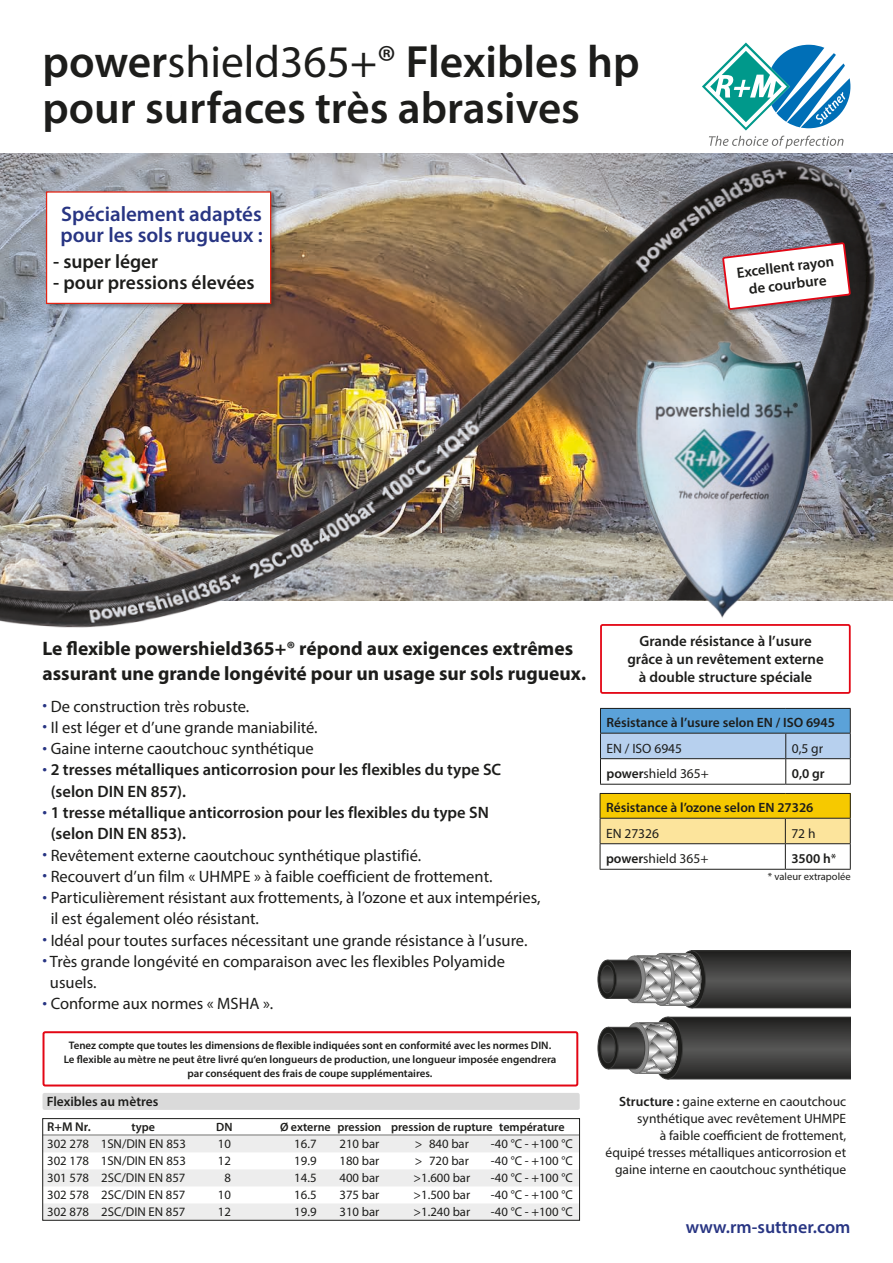
<style>
.page{position:relative;width:893px;height:1263px;background:#fff}
.page>*{position:absolute;margin:0;border:0;box-sizing:border-box;transform-origin:0 0}
.t1{font:600 45.45px "Myriad Pro";color:#1d1d1b}
.t2{font:600 45px "Myriad Pro";color:#1d1d1b}
.t3{font:600 21px/21.3px "Myriad Pro";color:#283583}
.t4{font:700 19.5px/25.5px "Myriad Pro";color:#1d1d1b}
.t5{font:600 19.5px "Myriad Pro";color:#1d1d1b}
.t6{font:600 18px "Myriad Pro";color:#283583}
.t7{font:16.5px/21.3px "Myriad Pro";color:#1d1d1b}
.t8{font:600 16.5px/21.3px "Myriad Pro";color:#1d1d1b}
.t9{font:600 14.85px/17.9px "Myriad Pro";color:#1d1d1b;text-align:center}
.t10{font:13.5px/17px "Myriad Pro";color:#1d1d1b;text-align:right}
.t11{font:600 13.5px "Myriad Pro";color:#1d1d1b}
.t12{font:12.75px "Myriad Pro";color:#1d1d1b}
.t13{font:600 12.75px "Myriad Pro";color:#1d1d1b}
.t14{font:600 12px "Myriad Pro";color:#1d1d1b}
.t15{font:600 10.95px/14px "Myriad Pro";color:#1d1d1b;text-align:center}
.t16{font:10.5px "Myriad Pro";color:#1d1d1b}
.s1{font-weight:400}
.s2{color:#283583}
.s3{font-weight:400;color:#283583}
.s4{font-weight:600}
</style>
<div class="page">
<img style="left:0;top:80px;width:893px;height:548px">
<svg style="left:597px;top:1017px;width:253px;height:62px;background:#545453"></svg>
<svg style="left:597px;top:950px;width:253px;height:58px;background:#60605f"></svg>
<img style="left:634px;top:338px;width:179px;height:284px">
<svg style="left:702px;top:43px;width:148px;height:106px"></svg>
<div style="left:601px;top:625px;width:249px;height:68px;background:#fff;border-radius:2px"></div>
<div style="left:600px;top:624px;width:251px;height:70px;border:2px solid #e30614;border-radius:2px"></div>
<div style="left:721px;top:241px;width:135px;height:74px;background:#1d1d1b;opacity:.4"></div>
<svg style="left:723px;top:243px;width:127px;height:94px"></svg>
<div style="left:43px;top:1093px;width:537px;height:17px;background:#dadada;border-radius:2px"></div>
<hr style="left:600px;top:708px;width:186px;height:1px;background:#1d1d1b">
<hr style="left:786px;top:708px;width:65px;height:1px;background:#1d1d1b">
<svg style="left:600px;top:709px;width:251px;height:75px"></svg>
<hr style="left:600px;top:784px;width:186px;height:1px;background:#1d1d1b">
<hr style="left:786px;top:784px;width:65px;height:1px;background:#1d1d1b">
<hr style="left:600px;top:793px;width:185px;height:1px;background:#1d1d1b">
<hr style="left:785px;top:793px;width:66px;height:1px;background:#1d1d1b">
<svg style="left:600px;top:794px;width:251px;height:75px"></svg>
<hr style="left:600px;top:869px;width:185px;height:1px;background:#1d1d1b">
<hr style="left:785px;top:869px;width:66px;height:1px;background:#1d1d1b">
<div style="left:43px;top:1031px;width:535px;height:55px;border:2px solid #e30614;border-radius:2px"></div>
<div style="left:43px;top:1135px;width:536px;height:17px;background:#ededed"></div>
<div style="left:43px;top:1169px;width:536px;height:17px;background:#ededed"></div>
<div style="left:43px;top:1203px;width:536px;height:17px;background:#ededed"></div>
<div style="left:43px;top:1118px;width:537px;height:102px;border:1px solid #1d1d1b"></div>
<h1 class="t1" style="left:43px;top:32px;width:599px">power<span class="s1">shield365+®</span> Flexibles hp</h1>
<h2 class="t2" style="left:43px;top:80px;width:539px">pour surfaces très abrasives</h2>
<p class="t3" style="left:60px;top:203px;width:204px">Spécialement adaptés pour les sols rugueux :</p>
<p class="t5" style="left:53px;top:249px;width:107px">- super léger</p>
<p class="t5" style="left:53px;top:270px;width:203px">- pour pressions élevées</p>
<p class="t9" style="left:736px;top:263px;width:99px;rotate:-7deg">Excellent rayon de courbure</p>
<p class="t4" style="left:43px;top:635px;width:545px">Le flexible powershield365+® répond aux exigences extrêmes assurant une grande longévité pour un usage sur sols rugueux.</p>
<p class="t7" style="left:43px;top:695px;width:208px"><span class="s2">•</span> De construction très robuste.</p>
<p class="t7" style="left:43px;top:716px;width:277px"><span class="s2">•</span> Il est léger et d’une grande maniabilité.</p>
<p class="t7" style="left:43px;top:738px;width:273px"><span class="s2">•</span> Gaine interne caoutchouc synthétique</p>
<p class="t8" style="left:51px;top:759px;width:452px;text-indent:-8px"><span class="s3">•</span> 2 tresses métalliques anticorrosion pour les flexibles du type SC (selon DIN EN 857).</p>
<p class="t8" style="left:51px;top:801px;width:440px;text-indent:-8px"><span class="s3">•</span> 1 tresse métallique anticorrosion pour les flexibles du type SN (selon DIN EN 853).</p>
<p class="t7" style="left:43px;top:844px;width:380px"><span class="s2">•</span> Revêtement externe caoutchouc synthétique plastifié.</p>
<p class="t7" style="left:43px;top:865px;width:451px"><span class="s2">•</span> Recouvert d’un film « UHMPE » à faible coefficient de frottement.</p>
<p class="t7" style="left:51px;top:887px;width:491px;text-indent:-8px"><span class="s2">•</span> Particulièrement résistant aux frottements, à l’ozone et aux intempéries, il est également oléo résistant.</p>
<p class="t7" style="left:43px;top:929px;width:486px"><span class="s2">•</span> Idéal pour toutes surfaces nécessitant une grande résistance à l’usure.</p>
<p class="t7" style="left:50px;top:950px;width:456px;text-indent:-7px"><span class="s2">•</span> Très grande longévité en comparaison avec les flexibles Polyamide usuels.</p>
<p class="t7" style="left:43px;top:993px;width:232px"><span class="s2">•</span> Conforme aux normes « MSHA ».</p>
<p class="t15" style="left:64px;top:1038px;width:494px">Tenez compte que toutes les dimensions de flexible indiquées sont en conformité avec les normes DIN.<br>Le flexible au mètre ne peut être livré qu‘en longueurs de production, une longueur imposée engendrera par conséquent des frais de coupe supplémentaires.</p>
<p class="t9" style="left:627px;top:632px;width:198px">Grande résistance à l’usure grâce à un revêtement externe à double structure spéciale</p>
<p class="t11" style="left:606px;top:714px;width:230px">Résistance à l’usure selon EN / ISO 6945</p>
<p class="t10" style="left:606px;top:739px;width:77px">EN / ISO 6945</p>
<p class="t10" style="left:792px;top:739px;width:33px">0,5 gr</p>
<p class="t10" style="left:606px;top:765px;width:104px"><span class="s4">power</span>shield 365+</p>
<p class="t11" style="left:792px;top:765px;width:34px">0,0 gr</p>
<p class="t11" style="left:606px;top:799px;width:209px">Résistance à l’ozone selon EN 27326</p>
<p class="t10" style="left:606px;top:824px;width:55px">EN 27326</p>
<p class="t10" style="left:791px;top:824px;width:26px">72 h</p>
<p class="t10" style="left:606px;top:850px;width:104px"><span class="s4">power</span>shield 365+</p>
<p class="t11" style="left:791px;top:850px;width:47px">3500 h<span class="s1">*</span></p>
<p class="t16" style="left:768px;top:870px;width:84px">* valeur extrapolée</p>
<p class="t11" style="left:47px;top:1093px;width:113px">Flexibles au mètres</p>
<p class="t10" style="left:606px;top:1092px;width:242px"><span class="s4">Structure :</span> gaine externe en caoutchouc synthétique avec revêtement UHMPE<br>à faible coefficient de frottement,<br>équipé tresses métalliques anticorrosion et gaine interne en caoutchouc synthétique</p>
<p class="t13" style="left:47px;top:1119px;width:45px">R+M Nr.</p>
<p class="t14" style="left:132px;top:1119px;width:25px">type</p>
<p class="t14" style="left:216px;top:1119px;width:18px">DN</p>
<p class="t14" style="left:280px;top:1119px;width:286px">Ø externe pression pression de rupture température</p>
<p class="t12" style="left:47px;top:1136px;width:140px">302 278 1SN/DIN EN 853</p>
<p class="t12" style="left:218px;top:1136px;width:15px">10</p>
<p class="t12" style="left:294px;top:1136px;width:24px">16.7</p>
<p class="t12" style="left:339px;top:1136px;width:41px">210 bar</p>
<p class="t12" style="left:415px;top:1136px;width:56px">&gt; 840 bar</p>
<p class="t12" style="left:491px;top:1136px;width:83px">-40 °C - +100 °C</p>
<p class="t12" style="left:47px;top:1153px;width:140px">302 178 1SN/DIN EN 853</p>
<p class="t12" style="left:218px;top:1153px;width:15px">12</p>
<p class="t12" style="left:294px;top:1153px;width:24px">19.9</p>
<p class="t12" style="left:339px;top:1153px;width:41px">180 bar</p>
<p class="t12" style="left:415px;top:1153px;width:56px">&gt; 720 bar</p>
<p class="t12" style="left:491px;top:1153px;width:83px">-40 °C - +100 °C</p>
<p class="t12" style="left:47px;top:1170px;width:140px">301 578 2SC/DIN EN 857</p>
<p class="t12" style="left:224px;top:1170px;width:8px">8</p>
<p class="t12" style="left:294px;top:1170px;width:24px">14.5</p>
<p class="t12" style="left:339px;top:1170px;width:41px">400 bar</p>
<p class="t12" style="left:414px;top:1170px;width:58px">&gt;1.600 bar</p>
<p class="t12" style="left:491px;top:1170px;width:83px">-40 °C - +100 °C</p>
<p class="t12" style="left:47px;top:1187px;width:140px">302 578 2SC/DIN EN 857</p>
<p class="t12" style="left:218px;top:1187px;width:15px">10</p>
<p class="t12" style="left:294px;top:1187px;width:24px">16.5</p>
<p class="t12" style="left:339px;top:1187px;width:41px">375 bar</p>
<p class="t12" style="left:414px;top:1187px;width:58px">&gt;1.500 bar</p>
<p class="t12" style="left:491px;top:1187px;width:83px">-40 °C - +100 °C</p>
<p class="t12" style="left:47px;top:1204px;width:140px">302 878 2SC/DIN EN 857</p>
<p class="t12" style="left:218px;top:1204px;width:15px">12</p>
<p class="t12" style="left:294px;top:1204px;width:24px">19.9</p>
<p class="t12" style="left:339px;top:1204px;width:41px">310 bar</p>
<p class="t12" style="left:414px;top:1204px;width:58px">&gt;1.240 bar</p>
<p class="t12" style="left:491px;top:1204px;width:83px">-40 °C - +100 °C</p>
<p class="t6" style="left:686px;top:1215px;width:166px">www.rm-suttner.com</p>
</div>
